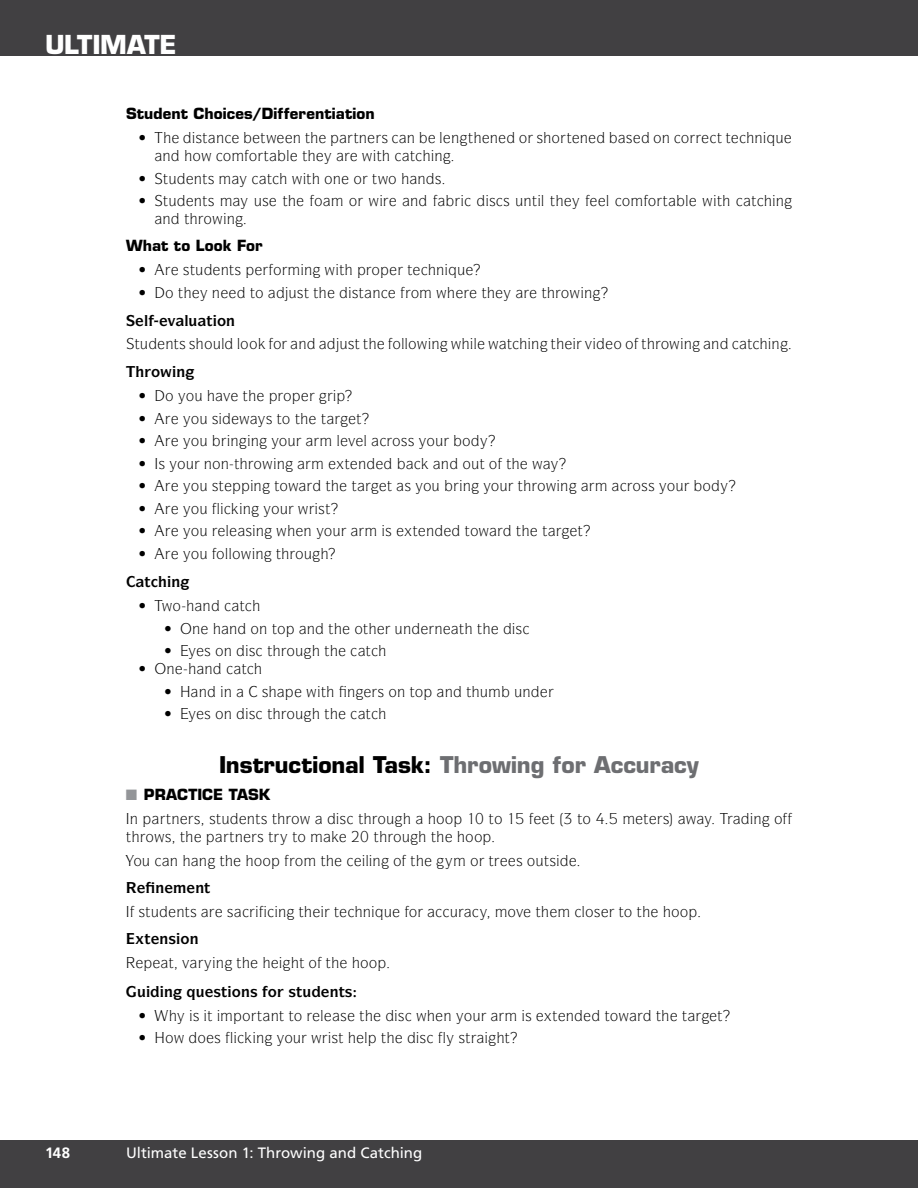
<style>
.page{position:relative;width:918px;height:1188px;background:#fff}
.page>*{position:absolute;margin:0;border:0;box-sizing:border-box;transform-origin:0 0}
.t1{font:700 25.5px "Eurostile LT Std";letter-spacing:-.02em;color:#fff}
.t2{font:700 22.5px "Eurostile LT Std";letter-spacing:-.005em;color:#6d6e71}
.t3{font:15px "ITC Symbol Std";color:#000}
.t4{font:15px "New Century Schlbk LT Std";color:#000}
.t5{font:700 15px "Eurostile LT Std";letter-spacing:.005em;color:#000}
.t6{font:15px "Frutiger LT Std";letter-spacing:.005em;color:#fff}
.t7{font:700 15px "ITC Symbol Std";color:#000}
.t8{font:700 15px "Frutiger LT Std";color:#fff}
.s1{color:#000}
.s2{color:#939598}
</style>
<div class="page">
<div style="left:0;top:0;width:918px;height:56px;background:#414042"></div>
<div style="left:0;top:1140px;width:918px;height:48px;background:#414042"></div>
<h1 class="t1" style="left:45px;top:29px;width:133px">ULTIMATE</h1>
<p class="t5" style="left:126px;top:104px;width:250px">Student Choices/Differentiation</p>
<p class="t4" style="left:138px;top:129px;width:11px">•</p>
<p class="t3" style="left:196px;top:129px;width:30px">▲▼ ■</p>
<p class="t3" style="left:260px;top:129px;width:51px">▼ ■ ▼</p>
<p class="t3" style="left:353px;top:129px;width:36px">▼■ ▲</p>
<p class="t3" style="left:407px;top:129px;width:93px">■ ●■▼ ■</p>
<p class="t3" style="left:519px;top:129px;width:71px">□ ▲□▼■</p>
<p class="t3" style="left:626px;top:129px;width:65px">▲ □■ □</p>
<p class="t3" style="left:755px;top:129px;width:31px">■❑◆</p>
<p class="t3" style="left:223px;top:147px;width:86px">□□▼● ▼</p>
<p class="t3" style="left:434px;top:147px;width:10px">■</p>
<p class="t4" style="left:138px;top:169px;width:78px">• ▼◆ ■▼▲</p>
<p class="t3" style="left:267px;top:169px;width:132px">▼ ▼ □■ □ ▼ □</p>
<p class="t4" style="left:138px;top:192px;width:78px">• ▼◆ ■▼▲</p>
<p class="t3" style="left:254px;top:192px;width:35px">◆▲ ▼</p>
<p class="t3" style="left:410px;top:192px;width:10px">■</p>
<p class="t3" style="left:489px;top:192px;width:68px">▲ ▲ ◆■▼● ▼</p>
<p class="t3" style="left:606px;top:192px;width:84px">● □□▼●</p>
<p class="t3" style="left:776px;top:192px;width:10px">■</p>
<p class="t3" style="left:163px;top:210px;width:74px">■ ▼□■</p>
<p class="t5" style="left:126px;top:236px;width:138px">What to Look For</p>
<p class="t4" style="left:138px;top:261px;width:105px">• ▲▼◆ ■▼▲</p>
<p class="t3" style="left:407px;top:261px;width:60px">▼ ■❑◆</p>
<p class="t4" style="left:138px;top:283px;width:47px">• □ ▼</p>
<p class="t3" style="left:212px;top:283px;width:53px">■ ▼□</p>
<p class="t3" style="left:289px;top:283px;width:31px">◆▲▼ ▼</p>
<p class="t3" style="left:352px;top:283px;width:30px">▲▼ ■</p>
<p class="t3" style="left:541px;top:283px;width:53px">▼□■</p>
<p class="t7" style="left:144px;top:311px;width:93px">● ❖●◆▼□■</p>
<p class="t3" style="left:134px;top:334px;width:174px">▼◆ ■▼▲ ▲ □◆● ●□□ □ ■</p>
<p class="t3" style="left:339px;top:334px;width:30px">◆▲▼ ▼</p>
<p class="t3" style="left:392px;top:334px;width:49px">□●●□ ■</p>
<p class="t3" style="left:585px;top:334px;width:109px">❖ □ □ ▼□■</p>
<p class="t3" style="left:772px;top:334px;width:10px">■</p>
<p class="t4" style="left:138px;top:387px;width:66px">• □ □◆</p>
<p class="t4" style="left:138px;top:409px;width:11px">•</p>
<p class="t3" style="left:191px;top:409px;width:29px">□◆ ▲</p>
<p class="t3" style="left:266px;top:409px;width:36px">▲ ▼□ ▼</p>
<p class="t4" style="left:138px;top:432px;width:11px">•</p>
<p class="t3" style="left:337px;top:432px;width:32px">●❖●</p>
<p class="t3" style="left:392px;top:432px;width:53px">□▲▲ □◆</p>
<p class="t4" style="left:138px;top:454px;width:149px">• ▲ □◆ ■□■▼ □ ■</p>
<p class="t3" style="left:441px;top:454px;width:72px">■ □◆▼ □ ▼</p>
<p class="t4" style="left:138px;top:477px;width:11px">•</p>
<p class="t3" style="left:191px;top:477px;width:35px">□◆ ▲▼</p>
<p class="t3" style="left:254px;top:477px;width:36px">■ ▼□</p>
<p class="t3" style="left:387px;top:477px;width:55px">▼ ▲ □◆</p>
<p class="t3" style="left:463px;top:477px;width:107px">■ □◆ ▼□■</p>
<p class="t3" style="left:633px;top:477px;width:53px">□▲▲ □◆</p>
<p class="t4" style="left:138px;top:499px;width:11px">•</p>
<p class="t3" style="left:191px;top:499px;width:31px">□◆ ●</p>
<p class="t3" style="left:243px;top:499px;width:47px">■ □◆</p>
<p class="t4" style="left:138px;top:522px;width:11px">•</p>
<p class="t3" style="left:191px;top:522px;width:75px">□◆ ● ▲■</p>
<p class="t3" style="left:304px;top:522px;width:39px">■ □◆</p>
<p class="t3" style="left:385px;top:522px;width:51px">▲ ▼ ■</p>
<p class="t4" style="left:138px;top:544px;width:11px">•</p>
<p class="t3" style="left:191px;top:544px;width:123px">□◆ □●●□ ■ ▼ □◆</p>
<p class="t4" style="left:138px;top:597px;width:45px">• □</p>
<p class="t4" style="left:163px;top:619px;width:39px">• ■</p>
<p class="t3" style="left:229px;top:619px;width:58px">■ □■ ▼□</p>
<p class="t3" style="left:434px;top:619px;width:49px">■ ▼ ▼</p>
<p class="t4" style="left:163px;top:642px;width:142px">• ▲ □■ ▲ ▼ □◆</p>
<p class="t4" style="left:138px;top:660px;width:39px">• ■</p>
<p class="t4" style="left:163px;top:682px;width:70px">•★■ ■</p>
<p class="t3" style="left:378px;top:682px;width:47px">▲ □■ ▼□</p>
<p class="t3" style="left:445px;top:682px;width:45px">■ ▼ ◆</p>
<p class="t4" style="left:163px;top:705px;width:142px">• ▲ □■ ▲ ▼ □◆</p>
<h2 class="t2" style="left:219px;top:751px;width:481px"><span class="s1">Instructional Task:</span> Throwing for Accuracy</h2>
<p class="t5" style="left:126px;top:785px;width:145px"><span class="s2">■</span> PRACTICE TASK</p>
<p class="t3" style="left:130px;top:810px;width:171px">■ ▼■ ▲ ▲▼◆ ■▼▲ ▼ □</p>
<p class="t3" style="left:340px;top:810px;width:56px">▲ ▼ □◆</p>
<p class="t3" style="left:550px;top:810px;width:57px">▼ ✓ ▼□ ✔</p>
<p class="t3" style="left:126px;top:828px;width:61px">▼□▲ ▼</p>
<p class="t3" style="left:229px;top:828px;width:78px">▼■ ▲ ▼ ▼□</p>
<p class="t3" style="left:374px;top:828px;width:38px">▼ □◆</p>
<p class="t3" style="left:431px;top:828px;width:53px">▼ □□</p>
<p class="t3" style="left:170px;top:852px;width:56px">■ ■ ▼</p>
<p class="t3" style="left:365px;top:852px;width:52px">●■ □ ▼</p>
<p class="t3" style="left:516px;top:852px;width:41px">▲ □◆▼▲</p>
<p class="t7" style="left:155px;top:878px;width:56px">■ ■▼</p>
<p class="t3" style="left:138px;top:903px;width:60px">▲▼◆ ■▼▲</p>
<p class="t3" style="left:334px;top:903px;width:85px">▼ ■❑◆ □</p>
<p class="t3" style="left:508px;top:903px;width:35px">□❖ ▼</p>
<p class="t3" style="left:582px;top:903px;width:62px">●□▲ ▼□ ▼</p>
<p class="t7" style="left:145px;top:929px;width:56px">▼ ■▲□■</p>
<p class="t3" style="left:299px;top:954px;width:33px">▼ □ ▼</p>
<p class="t7" style="left:137px;top:982px;width:217px">◆ ■ ❑◆ ▲▼ □■▲ □ ▲▼◆ ■▼▲</p>
<p class="t4" style="left:138px;top:1006px;width:11px">•</p>
<p class="t3" style="left:242px;top:1006px;width:124px">□▼■▼ ▼□ ● ▲ ▼</p>
<p class="t3" style="left:443px;top:1006px;width:39px">■ □◆</p>
<p class="t3" style="left:525px;top:1006px;width:51px">▲ ▼ ■</p>
<p class="t4" style="left:138px;top:1029px;width:37px">• ★□</p>
<p class="t3" style="left:197px;top:1029px;width:38px">□ ▲ ●</p>
<p class="t3" style="left:256px;top:1029px;width:47px">■ □◆</p>
<p class="t3" style="left:420px;top:1029px;width:52px">▲ ● ▲▼</p>
<p class="t8" style="left:45px;top:1144px;width:27px">148</p>
<p class="t6" style="left:126px;top:1144px;width:298px">Ultimate Lesson 1: Throwing and Catching</p>
</div>
